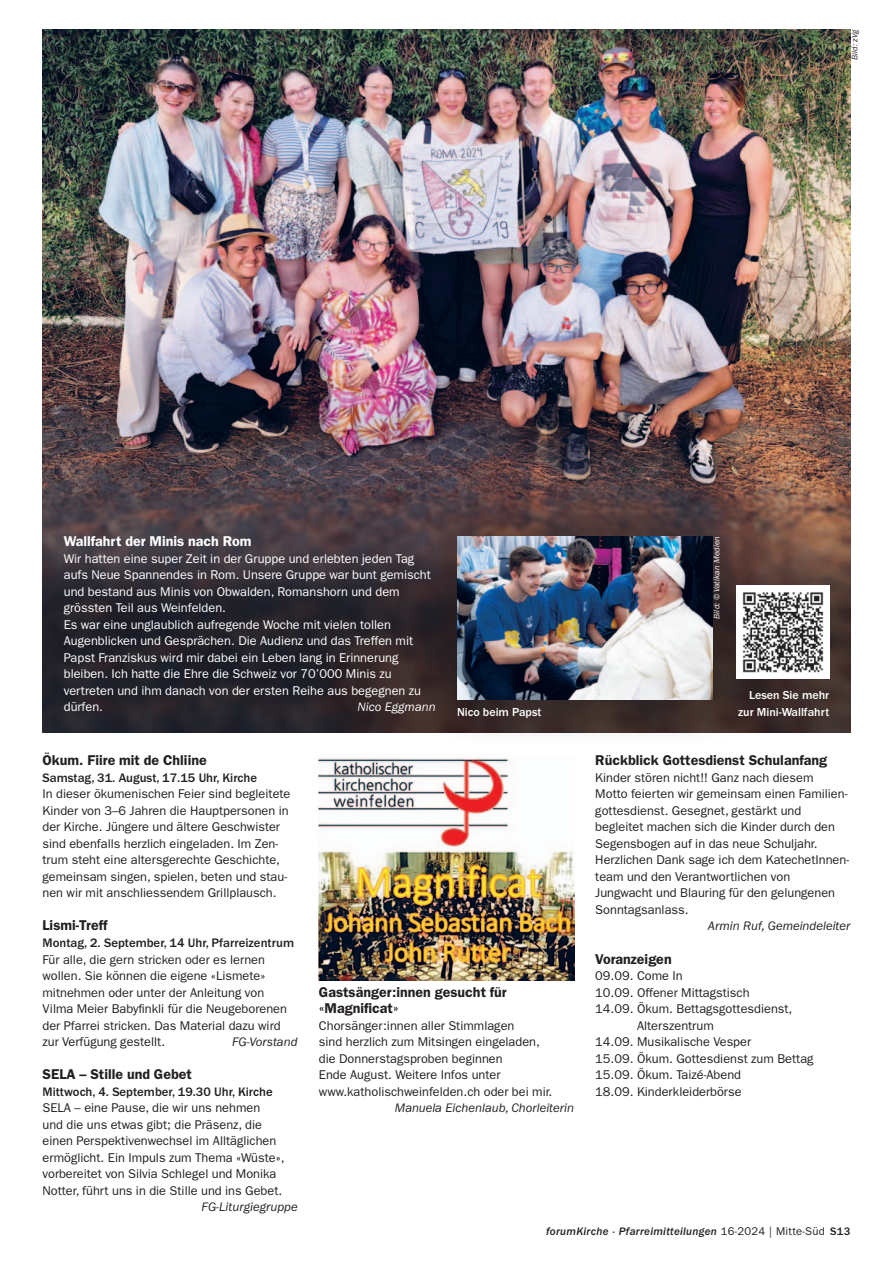
<style>
.page{position:relative;width:893px;height:1263px;background:#fff}
.page>*{position:absolute;margin:0;border:0;box-sizing:border-box;transform-origin:0 0}
.t1{font:14.25px/16.5px "Franklin Gothic LT Pro Dm";color:#231f20}
.t2{font:14.25px "Franklin Gothic LT Pro Dm";color:#fff}
.t3{font:12.75px/16.5px "Franklin Gothic LT Pro";color:#231f20}
.t4{font:12.75px/16.5px "Franklin Gothic LT Pro";color:#fff}
.t5{font:500 12.75px "Franklin Gothic LT Pro";color:#231f20}
.t6{font:italic 12.75px "Franklin Gothic LT Pro";color:#231f20}
.t7{font:italic 12.75px "Franklin Gothic LT Pro";color:#fff}
.t8{font:500 12px/16.5px "Franklin Gothic LT Pro";color:#fff;text-align:right}
.t9{font:italic 500 11.25px "Franklin Gothic LT Pro";letter-spacing:.025em;color:#231f20}
.t10{font:italic 8.25px "Franklin Gothic LT Pro";letter-spacing:.015em;color:#fff}
.t11{font:italic 8.25px "Franklin Gothic LT Pro";color:#231f20}
.s1{font-weight:400;font-style:normal}
.s2{font-style:normal}
</style>
<div class="page">
<img style="left:319px;top:758px;width:255px;height:222px">
<img style="left:43px;top:30px;width:807px;height:702px">
<div style="left:410px;top:489px;width:349px;height:258px;background:#231f20;opacity:.75"></div>
<img style="left:457px;top:536px;width:255px;height:163px">
<img style="left:737px;top:586px;width:92px;height:92px">
<p class="t11" style="left:850px;top:60px;width:32px;rotate:-90deg">Bild: zVg</p>
<p class="t2" style="left:64px;top:533px;width:189px">Wallfahrt der Minis nach Rom</p>
<p class="t4" style="left:64px;top:550px;width:369px">Wir hatten eine super Zeit in der Gruppe und erlebten jeden Tag aufs Neue Spannendes in Rom. Unsere Gruppe war bunt gemischt und bestand aus Minis von Obwalden, Romanshorn und dem grössten Teil aus Weinfelden.<br>Es war eine unglaublich aufregende Woche mit vielen tollen Augenblicken und Gesprächen. Die Audienz und das Treffen mit Papst Franziskus wird mir dabei ein Leben lang in Erinnerung bleiben. Ich hatte die Ehre die Schweiz vor 70’000 Minis zu vertreten und ihm danach von der ersten Reihe aus begegnen zu dürfen.</p>
<p class="t7" style="left:357px;top:700px;width:80px">Nico Eggmann</p>
<p class="t8" style="left:457px;top:704px;width:86px">Nico beim Papst</p>
<p class="t1" style="left:43px;top:752px;width:166px">Ökum. Fiire mit de Chliine</p>
<p class="t5" style="left:43px;top:771px;width:216px">Samstag, 31. August, 17.15 Uhr, Kirche</p>
<p class="t3" style="left:43px;top:786px;width:249px">In dieser ökumenischen Feier sind begleitete Kinder von 3–6 Jahren die Hauptpersonen in der Kirche. Jüngere und ältere Geschwister sind ebenfalls herzlich eingeladen. Im Zen&shy;trum steht eine altersgerechte Geschichte, gemeinsam singen, spielen, beten und stau&shy;nen wir mit anschliessendem Grillplausch.</p>
<p class="t1" style="left:43px;top:917px;width:66px">Lismi-Treff</p>
<p class="t5" style="left:43px;top:936px;width:253px">Montag, 2. September, 14 Uhr, Pfarreizentrum</p>
<p class="t3" style="left:43px;top:951px;width:246px">Für alle, die gern stricken oder es lernen wollen. Sie können die eigene «Lismete» mitnehmen oder unter der Anleitung von Vilma Meier Babyfinkli für die Neugeborenen der Pfarrei stricken. Das Material dazu wird zur Verfügung gestellt.</p>
<p class="t6" style="left:232px;top:1035px;width:67px">FG-Vorstand</p>
<p class="t1" style="left:43px;top:1066px;width:151px">SELA – Stille und Gebet</p>
<p class="t5" style="left:43px;top:1084px;width:232px">Mittwoch, 4. September, 19.30 Uhr, Kirche</p>
<p class="t3" style="left:43px;top:1099px;width:244px">SELA – eine Pause, die wir uns nehmen<br>und die uns etwas gibt; die Präsenz, die einen Perspektivenwechsel im Alltäglichen ermöglicht. Ein Impuls zum Thema «Wüste», vorbereitet von Silvia Schlegel und Monika Notter, führt uns in die Stille und ins Gebet.</p>
<p class="t6" style="left:202px;top:1200px;width:98px">FG-Liturgiegruppe</p>
<p class="t1" style="left:319px;top:983px;width:189px">Gastsänger:innen gesucht für «Magnificat»</p>
<p class="t3" style="left:319px;top:1017px;width:235px">Chorsänger:innen aller Stimmlagen<br>sind herzlich zum Mitsingen eingeladen, die Donnerstagsproben beginnen<br>Ende August. Weitere Infos unter www.katholischweinfelden.ch oder bei mir.</p>
<p class="t6" style="left:395px;top:1101px;width:181px">Manuela Eichenlaub, Chorleiterin</p>
<p class="t10" style="left:712px;top:619px;width:84px;rotate:-90deg">Bild: © Vatikan Medien</p>
<p class="t8" style="left:738px;top:687px;width:93px">Lesen Sie mehr zur Mini-Wallfahrt</p>
<p class="t1" style="left:595px;top:752px;width:233px">Rückblick Gottesdienst Schulanfang</p>
<p class="t3" style="left:595px;top:769px;width:255px">Kinder stören nicht!! Ganz nach diesem<br>Motto feierten wir gemeinsam einen Familien&shy;gottesdienst. Gesegnet, gestärkt und begleitet machen sich die Kinder durch den Segensbogen auf in das neue Schuljahr.<br>Herzlichen Dank sage ich dem KatechetInnen&shy;team und den Verantwortlichen von Jungwacht und Blauring für den gelungenen Sonntagsanlass.</p>
<p class="t6" style="left:708px;top:919px;width:144px">Armin Ruf, Gemeindeleiter</p>
<p class="t1" style="left:595px;top:950px;width:78px">Voranzeigen</p>
<p class="t3" style="left:595px;top:967px;width:89px">09.09. Come In</p>
<p class="t3" style="left:595px;top:984px;width:156px">10.09. Offener Mittagstisch</p>
<p class="t3" style="left:595px;top:1000px;width:199px">14.09. Ökum. Bettagsgottesdienst,</p>
<p class="t3" style="left:637px;top:1017px;width:78px">Alterszentrum</p>
<p class="t3" style="left:595px;top:1033px;width:157px">14.09. Musikalische Vesper</p>
<p class="t3" style="left:595px;top:1050px;width:220px">15.09. Ökum. Gottesdienst zum Bettag</p>
<p class="t3" style="left:595px;top:1066px;width:147px">15.09. Ökum. Taizé-Abend</p>
<p class="t3" style="left:595px;top:1083px;width:148px">18.09. Kinderkleiderbörse</p>
<p class="t9" style="left:546px;top:1225px;width:306px">forumKirche · Pfarreimitteilungen <span class="s1">16-2024 | Mitte-Süd</span> <span class="s2">S13</span></p>
</div>
